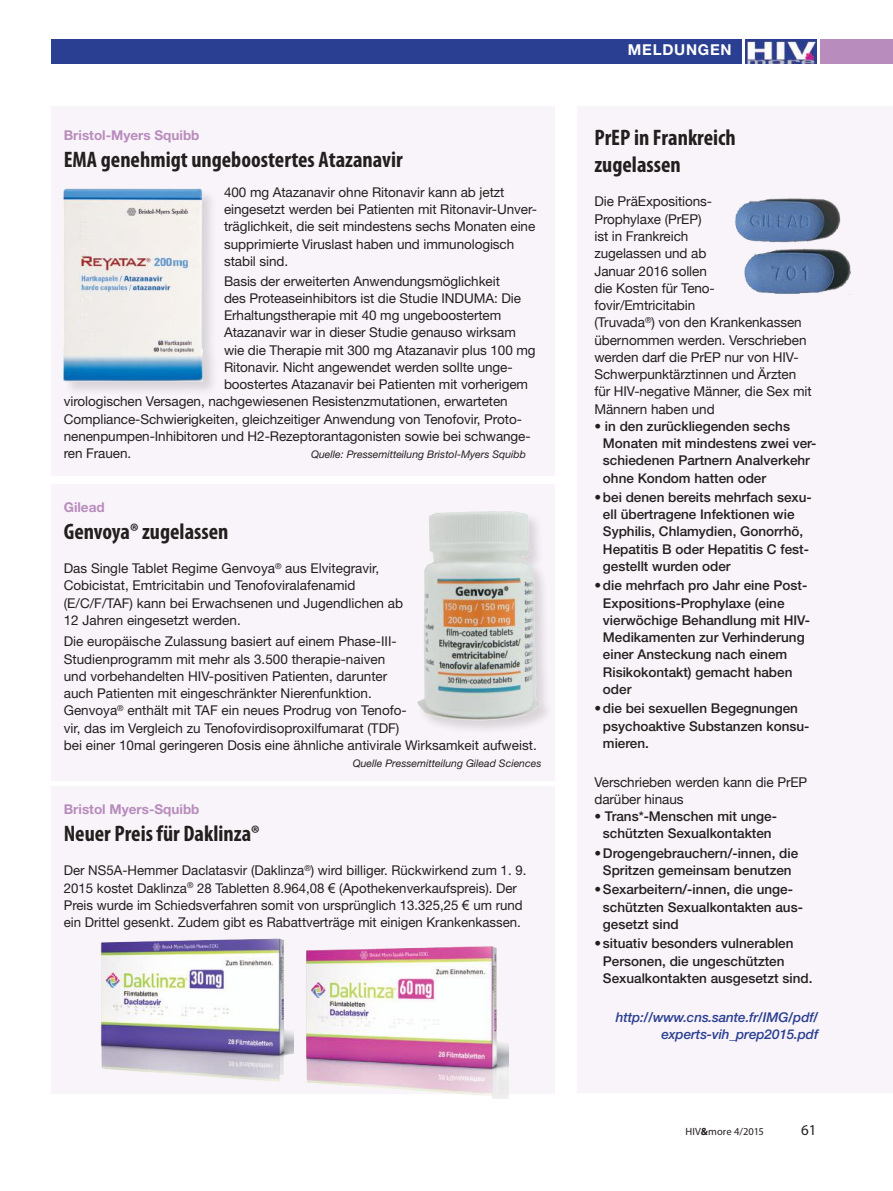
<style>
.page{position:relative;width:893px;height:1191px;background:#fff}
.page>*{position:absolute;margin:0;border:0;box-sizing:border-box;transform-origin:0 0}
.t1{font:700 condensed 22.5px/27px "Myriad Pro";color:#241f1f}
.t2{font:700 15px "Helvetica Neue";letter-spacing:.05em;color:#fff}
.t3{font:15px "Myriad Pro";color:#241f1f}
.t4{font:13.5px/17.2px "Helvetica Neue";letter-spacing:-.005em;color:#241f1f}
.t5{font:500 13.5px/17.2px "Helvetica Neue";color:#241f1f}
.t6{font:13.5px/17.2px "Helvetica Neue";letter-spacing:-.005em;color:#241f1f}
.t7{font:italic 500 13.5px/17.2px "Helvetica Neue";letter-spacing:-.01em;color:#2a3f91;text-align:right}
.t8{font:700 13.5px "Helvetica Neue";color:#b88cbd}
.t9{font:italic 10.5px "Helvetica Neue";color:#241f1f}
.t10{font:10.5px "Myriad Pro";letter-spacing:.01em;color:#241f1f}
.s1{font-family:"Arial"}
.s2{font-weight:400}
.s3{font-weight:700}
</style>
<div class="page">
<div style="left:821px;top:39px;width:72px;height:25px;background:#b88cbd"></div>
<div style="left:51px;top:39px;width:690px;height:25px;background:#2a3f91"></div>
<img style="left:745px;top:39px;width:71px;height:25px">
<div style="left:51px;top:106px;width:503px;height:370px;background:#f9f4f9"></div>
<div style="left:577px;top:107px;width:316px;height:986px;background:#f9f4f9"></div>
<div style="left:63px;top:187px;width:156px;height:209px;background:#241f1f;opacity:.15"></div>
<img style="left:64px;top:188px;width:139px;height:193px">
<div style="left:51px;top:484px;width:503px;height:296px;background:#f9f4f9"></div>
<div style="left:416px;top:510px;width:137px;height:224px;background:#241f1f;opacity:.15"></div>
<img style="left:416px;top:510px;width:134px;height:216px">
<div style="left:51px;top:786px;width:503px;height:307px;background:#f9f4f9"></div>
<img style="left:100px;top:938px;width:175px;height:144px">
<img style="left:275px;top:938px;width:233px;height:161px">
<img style="left:735px;top:198px;width:116px;height:97px">
<p class="t8" style="left:64px;top:127px;width:137px">Bristol-Myers Squibb</p>
<h1 class="t1" style="left:64px;top:145px;width:340px">EMA genehmigt ungeboostertes Atazanavir</h1>
<p class="t4" style="left:224px;top:183px;width:314px">400 mg Atazanavir ohne Ritonavir kann ab jetzt eingesetzt werden bei Patienten mit Ritonavir-Unver&shy;träglichkeit, die seit mindestens sechs Monaten eine supprimierte Viruslast haben und immunologisch stabil sind.</p>
<p class="t4" style="left:224px;top:272px;width:277px">Basis der erweiterten Anwendungsmöglichkeit</p>
<p class="t4" style="left:224px;top:289px;width:298px">des Proteaseinhibitors ist die Studie INDUMA: Die</p>
<p class="t4" style="left:224px;top:306px;width:279px">Erhaltungstherapie mit 40 mg ungeboostertem</p>
<p class="t4" style="left:224px;top:324px;width:293px">Atazanavir war in dieser Studie genauso wirksam</p>
<p class="t4" style="left:224px;top:341px;width:313px">wie die Therapie mit 300 mg Atazanavir plus 100 mg</p>
<p class="t4" style="left:224px;top:358px;width:290px">Ritonavir. Nicht angewendet werden sollte unge-</p>
<p class="t4" style="left:224px;top:375px;width:306px">boostertes Atazanavir bei Patienten mit vorherigem</p>
<p class="t4" style="left:64px;top:393px;width:445px">virologischen Versagen, nachgewiesenen Resistenzmutationen, erwarteten</p>
<p class="t4" style="left:64px;top:410px;width:460px">Compliance-Schwierigkeiten, gleichzeitiger Anwendung von Tenofovir, Proto-</p>
<p class="t4" style="left:64px;top:427px;width:468px">nenenpumpen-Inhibitoren und H2-Rezeptorantagonisten sowie bei schwange-</p>
<p class="t4" style="left:64px;top:444px;width:69px">ren Frauen.</p>
<p class="t9" style="left:311px;top:448px;width:216px">Quelle: Pressemitteilung Bristol-Myers Squibb</p>
<p class="t8" style="left:64px;top:498px;width:42px">Gilead</p>
<h1 class="t1" style="left:64px;top:517px;width:166px">Genvoya® zugelassen</h1>
<p class="t4" style="left:64px;top:559px;width:341px">Das Single Tablet Regime Genvoya<sup>®</sup> aus Elvitegravir, Cobicistat, Emtricitabin und Tenofoviralafenamid (E/C/F/TAF) kann bei Erwachsenen und Jugendlichen ab 12 Jahren eingesetzt werden.</p>
<p class="t4" style="left:64px;top:632px;width:475px">Die europäische Zulassung basiert auf einem Phase-III-<br>Studienprogramm mit mehr als 3.500 therapie-naiven<br>und vorbehandelten HIV-positiven Patienten, darunter<br>auch Patienten mit eingeschränkter Nierenfunktion.<br>Genvoya<sup>®</sup> enthält mit TAF ein neues Prodrug von Tenofo-<br>vir, das im Vergleich zu Tenofovirdisoproxilfumarat (TDF)<br>bei einer 10mal geringeren Dosis eine ähnliche antivirale Wirksamkeit aufweist.</p>
<p class="t9" style="left:353px;top:757px;width:190px">Quelle Pressemitteilung Gilead Sciences</p>
<p class="t8" style="left:64px;top:800px;width:137px">Bristol Myers-Squibb</p>
<h1 class="t1" style="left:64px;top:819px;width:197px">Neuer Preis für Daklinza®</h1>
<p class="t4" style="left:64px;top:861px;width:464px">Der NS5A-Hemmer Daclatasvir (Daklinza<sup>®</sup>) wird billiger. Rückwirkend zum 1. 9.<br>2015 kostet Daklinza<sup>®</sup> 28 Tabletten 8.964,08 <span class="s1">€</span> (Apothekenverkaufspreis). Der Preis wurde im Schiedsverfahren somit von ursprünglich 13.325,25 <span class="s1">€</span> um rund ein Drittel gesenkt. Zudem gibt es Rabattverträge mit einigen Krankenkassen.</p>
<p class="t2" style="left:628px;top:40px;width:105px">MELDUNGEN</p>
<h1 class="t1" style="left:594px;top:123px;width:143px">PrEP in Frankreich zugelassen</h1>
<p class="t6" style="left:594px;top:194px;width:219px">Die PräExpositions-<br>Prophylaxe (PrEP)<br>ist in Frankreich<br>zugelassen und ab<br>Januar 2016 sollen<br>die Kosten für Teno&shy;fovir/Emtricitabin<br>(Truvada<sup>®</sup>) von den Krankenkassen übernommen werden. Verschrieben werden darf die PrEP nur von HIV-<br>Schwerpunktärztinnen und Ärzten für HIV-negative Männer, die Sex mit<br>Männern haben und</p>
<p class="t5" style="left:603px;top:417px;width:215px;text-indent:-9px"><span class="s2">•</span> in den zurückliegenden sechs<br>Monaten mit mindestens zwei ver&shy;schiedenen Partnern Analverkehr ohne Kondom hatten oder</p>
<p class="t5" style="left:603px;top:488px;width:210px;text-indent:-9px">•bei denen bereits mehrfach sexu&shy;ell übertragene Infektionen wie<br>Syphilis, Chlamydien, Gonorrhö,<br>Hepatitis B oder Hepatitis C fest&shy;gestellt wurden oder</p>
<p class="t5" style="left:603px;top:577px;width:209px;text-indent:-9px">•die mehrfach pro Jahr eine Post-<br>Expositions-Prophylaxe (eine vierwöchige Behandlung mit HIV-<br>Medikamenten zur Verhinderung einer Ansteckung nach einem<br>Risikokontakt) gemacht haben oder</p>
<p class="t5" style="left:603px;top:699px;width:208px;text-indent:-9px">•die bei sexuellen Begegnungen psychoaktive Substanzen konsu&shy;mieren.</p>
<p class="t6" style="left:594px;top:774px;width:214px">Verschrieben werden kann die PrEP darüber hinaus</p>
<p class="t5" style="left:594px;top:807px;width:184px;text-align:center"><span class="s2">•</span> Trans*-Menschen mit unge&shy;schützten Sexualkontakten</p>
<p class="t5" style="left:594px;top:844px;width:205px;text-align:center">•Drogengebrauchern/-innen, die<br>Spritzen gemeinsam benutzen</p>
<p class="t5" style="left:603px;top:880px;width:202px;text-indent:-9px">•Sexarbeitern/-innen, die unge&shy;schützten Sexualkontakten aus&shy;gesetzt sind</p>
<p class="t5" style="left:603px;top:934px;width:211px;text-indent:-9px">• situativ besonders vulnerablen<br>Personen, die ungeschützten<br>Sexualkontakten ausgesetzt sind.</p>
<p class="t7" style="left:616px;top:1008px;width:204px">http://www.cns.sante.fr/IMG/pdf/ experts-vih_prep2015.pdf</p>
<p class="t10" style="left:685px;top:1125px;width:80px">HIV<span class="s3">&amp;</span>more 4/2015</p>
<p class="t3" style="left:801px;top:1121px;width:17px">61</p>
</div>
